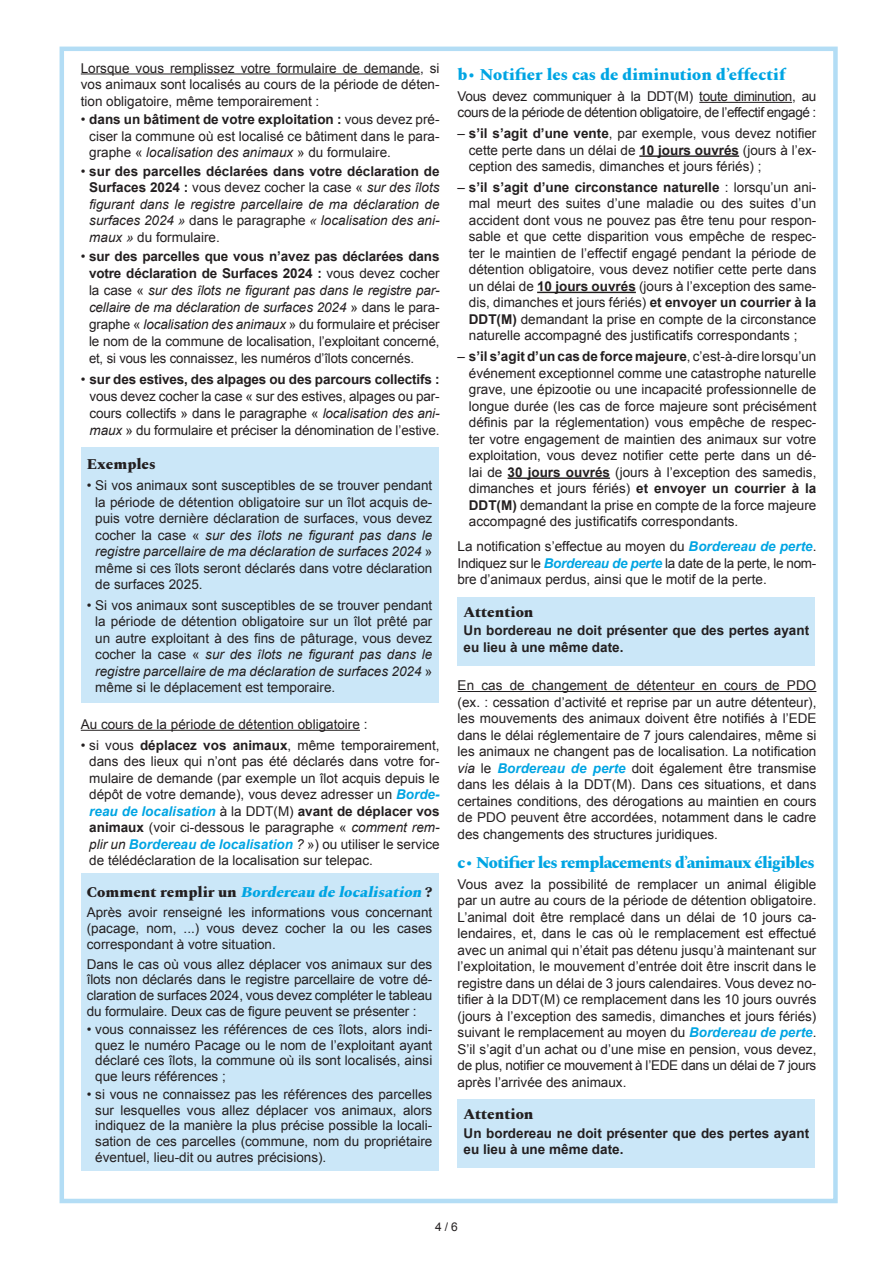
<style>
.page{position:relative;width:893px;height:1263px;background:#fff}
.page>*{position:absolute;margin:0;border:0;box-sizing:border-box;transform-origin:0 0}
.t1{font:800 16.5px "Spectral";letter-spacing:-.04em;color:#00a5e3}
.t2{font:800 16.5px "Spectral";color:#00a5e3}
.t3{font:italic 800 15px "Spectral";color:#00a5e3}
.t4{font:800 15px "Spectral";color:#231f20}
.t5{font:13.5px/16.5px "Arial";color:#231f20;text-align:justify}
.t6{font:italic 13.5px/16.5px "Arial";color:#231f20;text-align:justify}
.t7{font:700 13.5px/16.5px "Arial";color:#231f20}
.t8{font:13.5px/16.5px "Arial";letter-spacing:-.025em;color:#231f20}
.t9{font:12px "Arial";color:#231f20}
.s1{font-weight:700}
.s2{font-style:italic}
.s3{font-style:normal}
.s4{font-weight:700;font-style:normal}
.s5{font-weight:700;font-style:italic;color:#00a5e3}
.s6{font-style:normal;color:#231f20}
</style>
<div class="page">
<div style="left:60px;top:47px;width:778px;height:1156px;border:4px solid #b3ddf5"></div>
<hr style="left:81px;top:73px;width:339px;height:1px;background:#231f20">
<hr style="left:81px;top:730px;width:279px;height:1px;background:#231f20">
<div style="left:81px;top:447px;width:357px;height:255px;background:#cbe7f8"></div>
<div style="left:81px;top:874px;width:357px;height:297px;background:#cbe7f8"></div>
<hr style="left:699px;top:102px;width:93px;height:1px;background:#231f20">
<hr style="left:639px;top:155px;width:100px;height:2px;background:#231f20">
<hr style="left:537px;top:292px;width:99px;height:1px;background:#231f20">
<hr style="left:508px;top:477px;width:102px;height:2px;background:#231f20">
<hr style="left:458px;top:691px;width:358px;height:1px;background:#231f20">
<div style="left:458px;top:597px;width:357px;height:68px;background:#cbe7f8"></div>
<div style="left:458px;top:1100px;width:357px;height:68px;background:#cbe7f8"></div>
<p class="t5" style="left:81px;top:60px;width:360px">Lorsque vous remplissez votre formulaire de demande, si vos animaux sont localisés au cours de la période de déten&shy;tion obligatoire, même temporairement :</p>
<p class="t5" style="left:89px;top:111px;width:352px;text-indent:-8px">• <span class="s1">dans un bâtiment de votre exploitation :</span> vous devez pré&shy;ciser la commune où est localisé ce bâtiment dans le para&shy;graphe « <span class="s2">localisation des animaux</span> » du formulaire.</p>
<p class="t6" style="left:89px;top:163px;width:352px;text-indent:-8px"><span class="s3">•</span> <span class="s4">sur des parcelles déclarées dans votre déclaration de Surfaces 2024 :</span> <span class="s3">vous devez cocher la case «</span> sur des îlots figurant dans le registre parcellaire de ma déclaration de surfaces 2024 » <span class="s3">dans le paragraphe</span> « localisation des ani&shy;maux » <span class="s3">du formulaire.</span></p>
<p class="t5" style="left:89px;top:248px;width:352px;line-height:17px;text-indent:-8px">• <span class="s1">sur des parcelles que vous n’avez pas déclarées dans votre déclaration de Surfaces 2024 :</span> vous devez cocher la case « <span class="s2">sur des îlots ne figurant pas dans le registre par&shy;cellaire de ma déclaration de surfaces 2024</span> » dans le para&shy;graphe « <span class="s2">localisation des animaux</span> » du formulaire et préciser le nom de la commune de localisation, l’exploitant concerné, et, si vous les connaissez, les numéros d’îlots concernés.</p>
<p class="t5" style="left:90px;top:371px;width:352px;line-height:17px;text-indent:-9px">• <span class="s1">sur des estives, des alpages ou des parcours collectifs : </span>vous devez cocher la case « sur des estives, alpages ou par&shy;cours collectifs » dans le paragraphe « <span class="s2">localisation des ani&shy;maux</span> » du formulaire et préciser la dénomination de l’estive.</p>
<p class="t4" style="left:87px;top:453px;width:70px">Exemples</p>
<p class="t5" style="left:95px;top:477px;width:339px;text-indent:-8px">• Si vos animaux sont susceptibles de se trouver pendant la période de détention obligatoire sur un îlot acquis de&shy;puis votre dernière déclaration de surfaces, vous devez cocher la case « <span class="s2">sur des îlots ne figurant pas dans le registre parcellaire de ma déclaration de surfaces 2024</span> » même si ces îlots seront déclarés dans votre déclaration de surfaces 2025.</p>
<p class="t5" style="left:95px;top:597px;width:339px;text-indent:-8px">• Si vos animaux sont susceptibles de se trouver pendant la période de détention obligatoire sur un îlot prêté par un autre exploitant à des fins de pâturage, vous devez cocher la case « <span class="s2">sur des îlots ne figurant pas dans le registre parcellaire de ma déclaration de surfaces 2024</span> » même si le déplacement est temporaire.</p>
<p class="t5" style="left:81px;top:716px;width:288px">Au cours de la période de détention obligatoire :</p>
<p class="t5" style="left:89px;top:737px;width:352px;text-indent:-8px">• si vous <span class="s1">déplacez vos animaux</span>, même temporairement, dans des lieux qui n’ont pas été déclarés dans votre for&shy;mulaire de demande (par exemple un îlot acquis depuis le dépôt de votre demande), vous devez adresser un <span class="s5">Borde&shy;reau de localisation</span> à la DDT(M) <span class="s1">avant de déplacer vos animaux</span> (voir ci-dessous le paragraphe « <span class="s2">comment rem&shy;plir un</span> <span class="s5">Bordereau de localisation</span> <span class="s2">?</span> ») ou utiliser le service de télédéclaration de la localisation sur telepac.</p>
<p class="t3" style="left:87px;top:881px;width:347px"><span class="s6">C o m m e n t r e m p l i r u n</span> Bordereau de localisation <span class="s6">?</span></p>
<p class="t5" style="left:87px;top:905px;width:347px;line-height:15.8px">Après avoir renseigné les informations vous concernant (pacage, nom, ...) vous devez cocher la ou les cases correspondant à votre situation.</p>
<p class="t5" style="left:87px;top:956px;width:347px;line-height:15.8px">Dans le cas où vous allez déplacer vos animaux sur des îlots non déclarés dans le registre parcellaire de votre dé&shy;claration de surfaces 2024, vous devez compléter le tableau du formulaire. Deux cas de figure peuvent se présenter :</p>
<p class="t5" style="left:95px;top:1021px;width:339px;line-height:15.8px;text-indent:-8px">• vous connaissez les références de ces îlots, alors indi&shy;quez le numéro Pacage ou le nom de l’exploitant ayant déclaré ces îlots, la commune où ils sont localisés, ainsi que leurs références ;</p>
<p class="t5" style="left:95px;top:1086px;width:339px;line-height:15.8px;text-indent:-8px">• si vous ne connaissez pas les références des parcelles sur lesquelles vous allez déplacer vos animaux, alors indiquez de la manière la plus précise possible la locali&shy;sation de ces parcelles (commune, nom du propriétaire éventuel, lieu-dit ou autres précisions).</p>
<p class="t2" style="left:458px;top:63px;width:329px">b• Notifier les cas de diminution d’effectif</p>
<p class="t8" style="left:458px;top:88px;width:360px">Vous devez communiquer à la DDT(M) toute diminution, au cours de la période de détention obligatoire, de l’effectif engagé :</p>
<p class="t5" style="left:469px;top:125px;width:349px;text-indent:-11px">– <span class="s1">s’il s’agit d’une vente</span>, par exemple, vous devez notifier cette perte dans un délai de <span class="s1">10 jours ouvrés</span> (jours à l’ex&shy;ception des samedis, dimanches et jours fériés) ;</p>
<p class="t5" style="left:469px;top:179px;width:349px;text-indent:-11px">– <span class="s1">s’il s’agit d’une circonstance naturelle</span> : lorsqu’un ani&shy;mal meurt des suites d’une maladie ou des suites d’un accident dont vous ne pouvez pas être tenu pour respon&shy;sable et que cette disparition vous empêche de respec&shy;ter le maintien de l’effectif engagé pendant la période de détention obligatoire, vous devez notifier cette perte dans un délai de <span class="s1">10 jours ouvrés</span> (jours à l’exception des same&shy;dis, dimanches et jours fériés) <span class="s1">et envoyer un courrier à la DDT(M)</span> demandant la prise en compte de la circonstance naturelle accompagné des justificatifs correspondants ;</p>
<p class="t5" style="left:469px;top:348px;width:349px;text-indent:-11px">– <span class="s1">s’il s’agit d’un cas de force majeure</span>, c’est-à-dire lorsqu’un événement exceptionnel comme une catastrophe naturelle grave, une épizootie ou une incapacité professionnelle de longue durée (les cas de force majeure sont précisément définis par la réglementation) vous empêche de respec&shy;ter votre engagement de maintien des animaux sur votre exploitation, vous devez notifier cette perte dans un dé&shy;lai de <span class="s1">30 jours ouvrés</span> (jours à l’exception des samedis, dimanches et jours fériés) <span class="s1">et envoyer un courrier à la DDT(M)</span> demandant la prise en compte de la force majeure accompagné des justificatifs correspondants.</p>
<p class="t5" style="left:458px;top:538px;width:360px">La notification s’effectue au moyen du <span class="s5">Bordereau de perte</span>.<br>Indiquez sur le <span class="s5">Bordereau de perte</span> la date de la perte, le nom&shy;bre d’animaux perdus, ainsi que le motif de la perte.</p>
<p class="t4" style="left:464px;top:601px;width:71px">Attention</p>
<p class="t7" style="left:464px;top:623px;width:347px">Un bordereau ne doit présenter que des pertes ayant eu lieu à une même date.</p>
<p class="t5" style="left:458px;top:677px;width:360px">En cas de changement de détenteur en cours de PDO (ex. : cessation d’activité et reprise par un autre détenteur), les mouvements des animaux doivent être notifiés à l’EDE dans le délai réglementaire de 7 jours calendaires, même si les animaux ne changent pas de localisation. La notification <span class="s2">via</span> le <span class="s5">Bordereau de perte</span> doit également être transmise dans les délais à la DDT(M). Dans ces situations, et dans certaines conditions, des dérogations au maintien en cours de PDO peuvent être accordées, notamment dans le cadre des changements des structures juridiques.</p>
<p class="t1" style="left:458px;top:851px;width:359px">c• Notifier les remplacements d’animaux éligibles</p>
<p class="t5" style="left:458px;top:876px;width:360px">Vous avez la possibilité de remplacer un animal éligible par un autre au cours de la période de détention obligatoire.<br>L’animal doit être remplacé dans un délai de 10 jours ca&shy;lendaires, et, dans le cas où le remplacement est effectué avec un animal qui n’était pas détenu jusqu’à maintenant sur l’exploitation, le mouvement d’entrée doit être inscrit dans le registre dans un délai de 3 jours calendaires. Vous devez no&shy;tifier à la DDT(M) ce remplacement dans les 10 jours ouvrés (jours à l’exception des samedis, dimanches et jours fériés) suivant le remplacement au moyen du <span class="s5">Bordereau de perte</span>.<br>S’il s’agit d’un achat ou d’une mise en pension, vous devez, de plus, notifier ce mouvement à l’EDE dans un délai de 7 jours après l’arrivée des animaux.</p>
<p class="t4" style="left:464px;top:1103px;width:71px">Attention</p>
<p class="t7" style="left:464px;top:1125px;width:347px">Un bordereau ne doit présenter que des pertes ayant eu lieu à une même date.</p>
<p class="t9" style="left:435px;top:1219px;width:24px">4 / 6</p>
</div>
